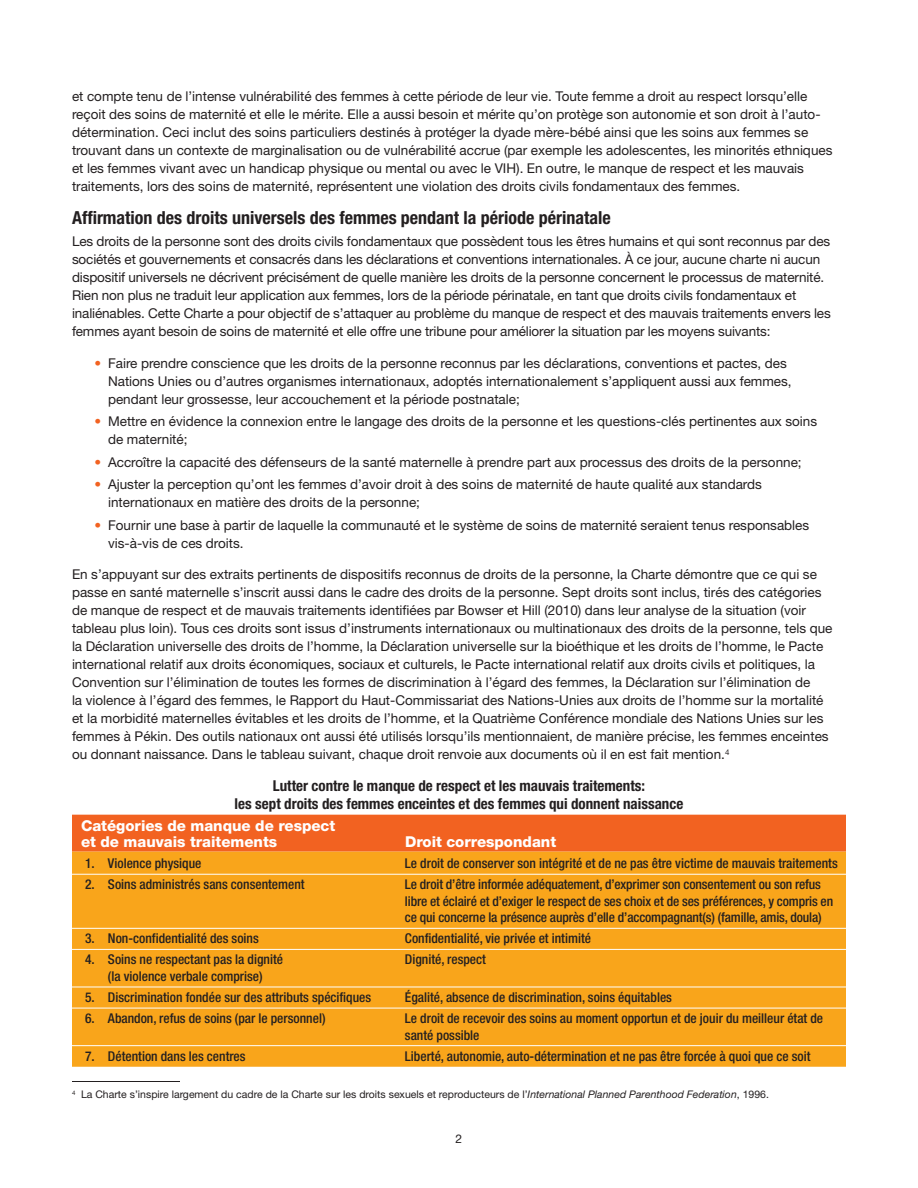
<style>
.page{position:relative;width:918px;height:1188px;background:#fff}
.page>*{position:absolute;margin:0;border:0;box-sizing:border-box;transform-origin:0 0}
.t1{font:700 condensed 18px "Helvetica Neue";color:#231f20}
.t2{font:700 condensed 15px/18px "Helvetica Neue";color:#231f20;text-align:center}
.t3{font:800 15px/16.5px "Helvetica Neue";color:#fff}
.t4{font:13.5px/18px "Helvetica Neue";color:#231f20}
.t5{font:500 condensed 13.5px/16.5px "Helvetica Neue";color:#231f20}
.t6{font:12px "Helvetica Neue";color:#231f20}
.t7{font:10.5px "Helvetica Neue";color:#231f20}
.s1{color:#f26221}
.s2{font-style:italic}
</style>
<div class="page">
<div style="left:72px;top:815px;width:774px;height:37px;background:#f26221"></div>
<div style="left:72px;top:852px;width:774px;height:215px;background:#f9a51b"></div>
<hr style="left:72px;top:874px;width:36px;height:1px;background:#fff">
<hr style="left:108px;top:874px;width:288px;height:1px;background:#fff">
<hr style="left:396px;top:874px;width:450px;height:1px;background:#fff">
<hr style="left:72px;top:928px;width:36px;height:1px;background:#fff">
<hr style="left:108px;top:928px;width:288px;height:1px;background:#fff">
<hr style="left:396px;top:928px;width:450px;height:1px;background:#fff">
<hr style="left:72px;top:949px;width:36px;height:1px;background:#fff">
<hr style="left:108px;top:949px;width:288px;height:1px;background:#fff">
<hr style="left:396px;top:949px;width:450px;height:1px;background:#fff">
<hr style="left:72px;top:987px;width:36px;height:1px;background:#fff">
<hr style="left:108px;top:987px;width:288px;height:1px;background:#fff">
<hr style="left:396px;top:987px;width:450px;height:1px;background:#fff">
<hr style="left:72px;top:1008px;width:36px;height:1px;background:#fff">
<hr style="left:108px;top:1008px;width:288px;height:1px;background:#fff">
<hr style="left:396px;top:1008px;width:450px;height:1px;background:#fff">
<hr style="left:72px;top:1045px;width:36px;height:1px;background:#fff">
<hr style="left:108px;top:1045px;width:288px;height:1px;background:#fff">
<hr style="left:396px;top:1045px;width:450px;height:1px;background:#fff">
<hr style="left:72px;top:1081px;width:108px;height:1px;background:#231f20">
<p class="t4" style="left:72px;top:87px;width:762px">et compte tenu de l’intense vulnérabilité des femmes à cette période de leur vie. Toute femme a droit au respect lorsqu’elle reçoit des soins de maternité et elle le mérite. Elle a aussi besoin et mérite qu’on protège son autonomie et son droit à l’auto&shy;détermination. Ceci inclut des soins particuliers destinés à protéger la dyade mère-bébé ainsi que les soins aux femmes se trouvant dans un contexte de marginalisation ou de vulnérabilité accrue (par exemple les adolescentes, les minorités ethniques et les femmes vivant avec un handicap physique ou mental ou avec le VIH). En outre, le manque de respect et les mauvais traitements, lors des soins de maternité, représentent une violation des droits civils fondamentaux des femmes.</p>
<h1 class="t1" style="left:72px;top:206px;width:540px">Affirmation des droits universels des femmes pendant la période périnatale</h1>
<p class="t4" style="left:72px;top:232px;width:760px">Les droits de la personne sont des droits civils fondamentaux que possèdent tous les êtres humains et qui sont reconnus par des sociétés et gouvernements et consacrés dans les déclarations et conventions internationales. À ce jour, aucune charte ni aucun dispositif universels ne décrivent précisément de quelle manière les droits de la personne concernent le processus de maternité.<br>Rien non plus ne traduit leur application aux femmes, lors de la période périnatale, en tant que droits civils fondamentaux et inaliénables. Cette Charte a pour objectif de s’attaquer au problème du manque de respect et des mauvais traitements envers les femmes ayant besoin de soins de maternité et elle offre une tribune pour améliorer la situation par les moyens suivants:</p>
<p class="t4" style="left:108px;top:354px;width:685px;text-indent:-14px"><span class="s1">•</span> Faire prendre conscience que les droits de la personne reconnus par les déclarations, conventions et pactes, des<br>Nations Unies ou d’autres organismes internationaux, adoptés internationalement s’appliquent aussi aux femmes, pendant leur grossesse, leur accouchement et la période postnatale;</p>
<p class="t4" style="left:108px;top:412px;width:711px;text-indent:-14px"><span class="s1">•</span> Mettre en évidence la connexion entre le langage des droits de la personne et les questions-clés pertinentes aux soins de maternité;</p>
<p class="t4" style="left:95px;top:453px;width:709px"><span class="s1">•</span> Accroître la capacité des défenseurs de la santé maternelle à prendre part aux processus des droits de la personne;</p>
<p class="t4" style="left:108px;top:475px;width:655px;text-indent:-14px"><span class="s1">•</span> Ajuster la perception qu’ont les femmes d’avoir droit à des soins de maternité de haute qualité aux standards internationaux en matière des droits de la personne;</p>
<p class="t4" style="left:108px;top:516px;width:703px;text-indent:-14px"><span class="s1">•</span> Fournir une base à partir de laquelle la communauté et le système de soins de maternité seraient tenus responsables vis-à-vis de ces droits.</p>
<p class="t4" style="left:72px;top:565px;width:762px">En s’appuyant sur des extraits pertinents de dispositifs reconnus de droits de la personne, la Charte démontre que ce qui se passe en santé maternelle s’inscrit aussi dans le cadre des droits de la personne. Sept droits sont inclus, tirés des catégories de manque de respect et de mauvais traitements identifiées par Bowser et Hill (2010) dans leur analyse de la situation (voir tableau plus loin). Tous ces droits sont issus d’instruments internationaux ou multinationaux des droits de la personne, tels que la Déclaration universelle des droits de l’homme, la Déclaration universelle sur la bioéthique et les droits de l’homme, le Pacte international relatif aux droits économiques, sociaux et culturels, le Pacte international relatif aux droits civils et politiques, la Convention sur l’élimination de toutes les formes de discrimination à l’égard des femmes, la Déclaration sur l’élimination de<br>la violence à l’égard des femmes, le Rapport du Haut-Commissariat des Nations-Unies aux droits de l’homme sur la mortalité et la morbidité maternelles évitables et les droits de l’homme, et la Quatrième Conférence mondiale des Nations Unies sur les femmes à Pékin. Des outils nationaux ont aussi été utilisés lorsqu’ils mentionnaient, de manière précise, les femmes enceintes ou donnant naissance. Dans le tableau suivant, chaque droit renvoie aux documents où il en est fait mention.<sup>4</sup></p>
<p class="t2" style="left:235px;top:776px;width:450px">Lutter contre le manque de respect et les mauvais traitements:<br>les sept droits des femmes enceintes et des femmes qui donnent naissance</p>
<p class="t3" style="left:81px;top:817px;width:256px">Catégories de manque de respect et de mauvais traitements</p>
<p class="t3" style="left:405px;top:834px;width:153px">Droit correspondant</p>
<p class="t5" style="left:85px;top:855px;width:118px">1. Violence physique</p>
<p class="t5" style="left:405px;top:855px;width:434px">Le droit de conserver son intégrité et de ne pas être victime de mauvais traitements</p>
<p class="t5" style="left:85px;top:876px;width:221px">2. Soins administrés sans consentement</p>
<p class="t5" style="left:405px;top:876px;width:430px">Le droit d’être informée adéquatement, d’exprimer son consentement ou son refus libre et éclairé et d’exiger le respect de ses choix et de ses préférences, y compris en ce qui concerne la présence auprès d’elle d’accompagnant(s) (famille, amis, doula)</p>
<p class="t5" style="left:85px;top:930px;width:175px">3. Non-confidentialité des soins</p>
<p class="t5" style="left:405px;top:930px;width:188px">Confidentialité, vie privée et intimité</p>
<p class="t5" style="left:85px;top:951px;width:199px;text-align:center">4. Soins ne respectant pas la dignité (la violence verbale comprise)</p>
<p class="t5" style="left:405px;top:951px;width:82px">Dignité, respect</p>
<p class="t5" style="left:85px;top:989px;width:288px">5. Discrimination fondée sur des attributs spécifiques</p>
<p class="t5" style="left:405px;top:989px;width:269px">Égalité, absence de discrimination, soins équitables</p>
<p class="t5" style="left:85px;top:1010px;width:242px">6. Abandon, refus de soins (par le personnel)</p>
<p class="t5" style="left:405px;top:1010px;width:420px">Le droit de recevoir des soins au moment opportun et de jouir du meilleur état de santé possible</p>
<p class="t5" style="left:85px;top:1048px;width:162px">7. Détention dans les centres</p>
<p class="t5" style="left:405px;top:1048px;width:407px">Liberté, autonomie, auto-détermination et ne pas être forcée à quoi que ce soit</p>
<p class="t7" style="left:72px;top:1088px;width:698px"><sup>4</sup> La Charte s’inspire largement du cadre de la Charte sur les droits sexuels et reproducteurs de l’<span class="s2">International Planned Parenthood Federation</span>, 1996.</p>
<p class="t6" style="left:456px;top:1132px;width:8px">2</p>
</div>
